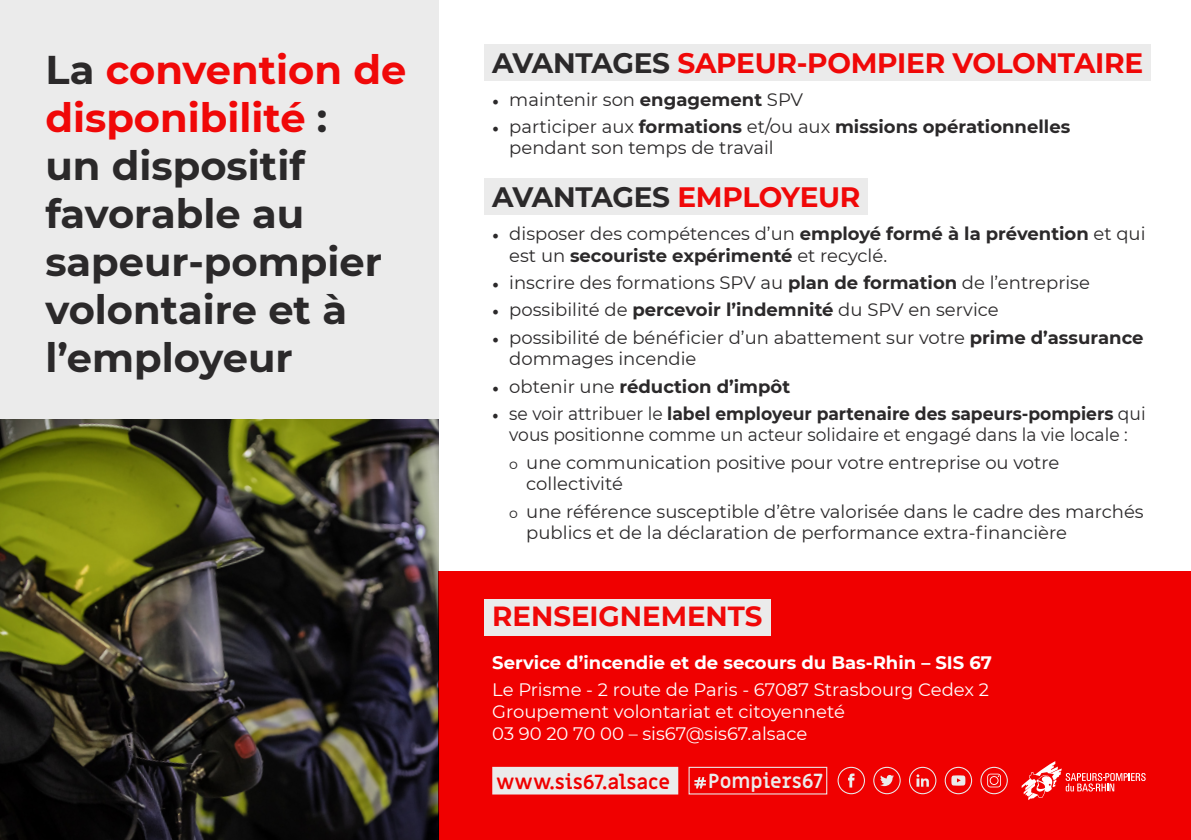
<style>
.page{position:relative;width:1191px;height:840px;background:#fff}
.page>*{position:absolute;margin:0;border:0;box-sizing:border-box;transform-origin:0 0}
.t1{font:700 40px/48px "Montserrat";color:#2b292a}
.t2{font:700 40px/48px "Montserrat";color:#f00808}
.t3{font:700 28px "Montserrat";letter-spacing:-.01em;color:#f00808}
.t4{font:700 28px "Montserrat";letter-spacing:-.015em;color:#2b292a}
.t5{font:700 27.6px "Montserrat";color:#f00808}
.t6{font:700 20px "Miriam Libre";color:#f00000}
.t7{font:700 20px "Miriam Libre";letter-spacing:-.005em;color:#ebebeb}
.t8{font:18px/21.6px "Montserrat";color:#2b292a}
.t9{font:18px/21.6px "Montserrat";color:#2b292a;text-align:center;scale:.95 1}
.t10{font:18px "Montserrat";color:#fff}
.t11{font:700 18px "Montserrat";color:#fff}
.t12{font:700 18px "Montserrat";color:#2b292a}
.s1{color:#2b292a}
.s2{font-family:"Minion Pro"}
.s3{font-weight:700}
.s4{color:#f00808}
.s5{font-family:"Minion Pro";font-weight:400}
.s6{font-weight:400}
.s7{font-size:14px}
.s8{color:#f00000}
</style>
<div class="page">
<div style="left:484px;top:178px;width:384px;height:36px;background:#ebebeb"></div>
<div style="left:484px;top:44px;width:667px;height:36px;background:#ebebeb"></div>
<div style="left:0;top:0;width:438px;height:839px;background:#ebebeb"></div>
<img style="left:0;top:420px;width:438px;height:419px">
<div style="left:438px;top:571px;width:753px;height:268px;background:#f00000"></div>
<div style="left:493px;top:767px;width:184px;height:26px;background:#ebebeb"></div>
<div style="left:492px;top:766px;width:186px;height:28px;border:1px solid #ebebeb"></div>
<div style="left:688px;top:766px;width:139px;height:28px;border:1px solid #ebebeb"></div>
<svg style="left:694px;top:777px;width:12px;height:11px"></svg>
<svg style="left:944px;top:766px;width:28px;height:27px"></svg>
<svg style="left:873px;top:766px;width:27px;height:27px"></svg>
<svg style="left:909px;top:766px;width:27px;height:27px"></svg>
<svg style="left:837px;top:766px;width:28px;height:27px"></svg>
<svg style="left:980px;top:766px;width:27px;height:27px"></svg>
<svg style="left:1021px;top:761px;width:124px;height:38px"></svg>
<div style="left:484px;top:599px;width:287px;height:36px;background:#ebebeb"></div>
<p class="t2" style="left:45px;top:44px;width:362px"><span class="s1">La</span> convention de disponibilité <span class="s1">:</span></p>
<p class="t1" style="left:45px;top:140px;width:261px">un dispositif</p>
<p class="t1" style="left:45px;top:188px;width:338px">favorable au sapeur-pompier volontaire et à l’employeur</p>
<p class="t3" style="left:492px;top:42px;width:652px"><span class="s1">AVANTAGES</span> SAPEUR-POMPIER VOLONTAIRE</p>
<p class="t8" style="left:492px;top:88px;width:312px"><span class="s2">•</span> maintenir son <span class="s3">engagement</span> SPV</p>
<p class="t8" style="left:509px;top:115px;width:562px;text-indent:-17px"><span class="s2">•</span> participer aux <span class="s3">formations</span> et/ou aux <span class="s3">missions opérationnelles </span>pendant son temps de travail</p>
<p class="t4" style="left:492px;top:177px;width:370px">AVANTAGES <span class="s4">EMPLOYEUR</span></p>
<p class="t8" style="left:509px;top:222px;width:638px;text-indent:-17px"><span class="s2">•</span> disposer des compétences d’un <span class="s3">employé formé à la prévention</span> et qui est un <span class="s3">secouriste expérimenté</span> et recyclé.</p>
<p class="t8" style="left:492px;top:271px;width:599px"><span class="s2">•</span> inscrire des formations SPV au <span class="s3">plan de formation</span> de l’entreprise</p>
<p class="t8" style="left:492px;top:298px;width:508px"><span class="s2">•</span> possibilité de <span class="s3">percevoir l’indemnité</span> du SPV en service</p>
<p class="t8" style="left:509px;top:325px;width:636px;text-indent:-17px"><span class="s2">•</span> possibilité de bénéficier d’un abattement sur votre <span class="s3">prime d’assurance </span>dommages incendie</p>
<p class="t12" style="left:492px;top:373px;width:299px"><span class="s5">•</span> <span class="s6">obtenir une</span> réduction d’impôt</p>
<p class="t9" style="left:492px;top:402px;width:689px"><span class="s2">•</span> se voir attribuer le <span class="s3">label employeur partenaire des sapeurs-pompiers</span> qui vous positionne comme un acteur solidaire et engagé dans la vie locale :</p>
<p class="t8" style="left:526px;top:450px;width:534px;text-indent:-17px"><span class="s7">o</span> une communication positive pour votre entreprise ou votre collectivité</p>
<p class="t8" style="left:526px;top:499px;width:619px;text-indent:-17px"><span class="s7">o</span> une référence susceptible d’être valorisée dans le cadre des marchés publics et de la déclaration de performance extra-financière</p>
<p class="t5" style="left:492px;top:596px;width:272px">RENSEIGNEMENTS</p>
<p class="t11" style="left:492px;top:649px;width:501px">Service d’incendie et de secours du Bas-Rhin – SIS 67</p>
<p class="t10" style="left:492px;top:677px;width:498px">Le Prisme - 2 route de Paris - 67087 Strasbourg Cedex 2</p>
<p class="t10" style="left:492px;top:699px;width:354px">Groupement volontariat et citoyenneté</p>
<p class="t10" style="left:492px;top:720px;width:316px">03 90 20 70 00 – sis67@sis67.alsace</p>
<p class="t6" style="left:496px;top:768px;width:175px">www.sis67.alsace</p>
<p class="t7" style="left:692px;top:768px;width:132px"><span class="s8">#</span>Pompiers67</p>
</div>
